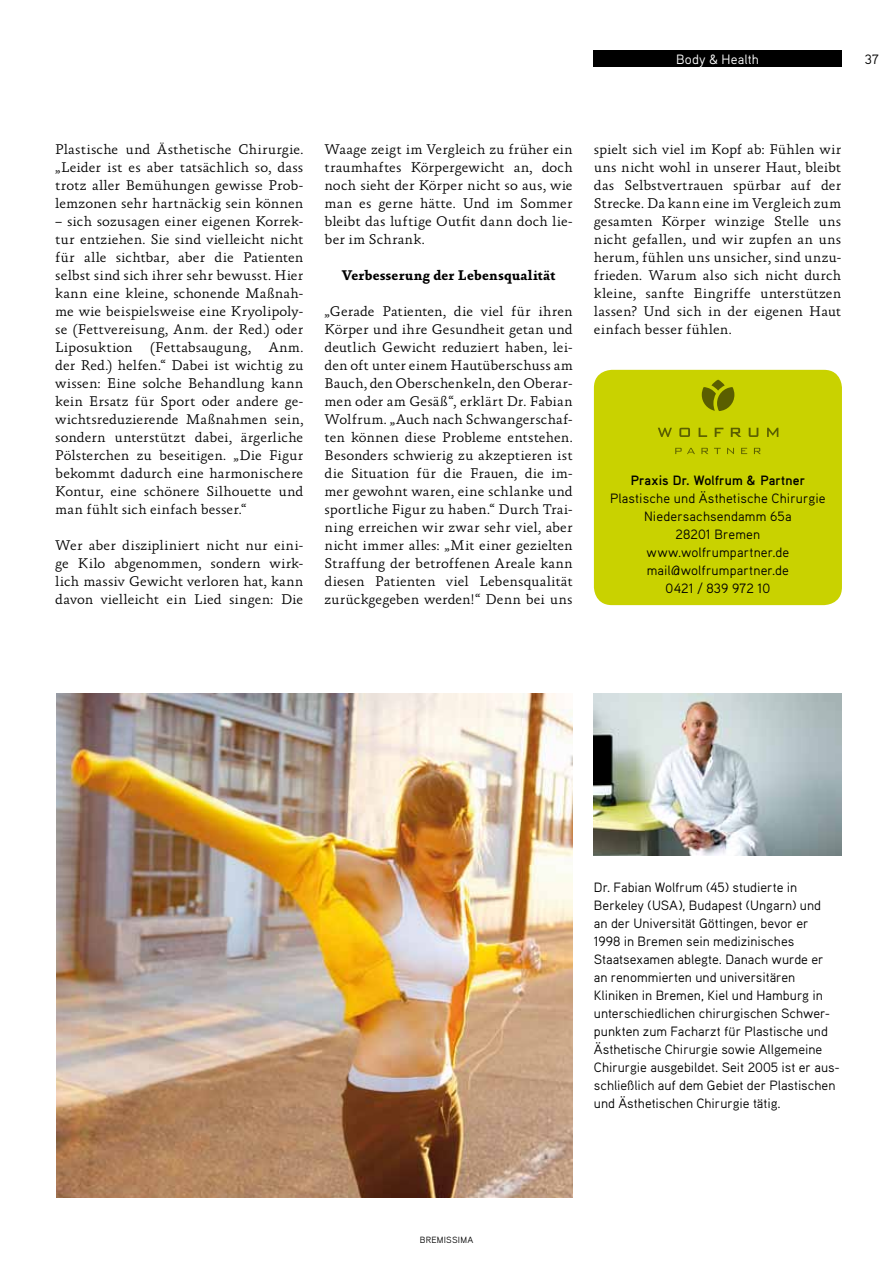
<style>
.page{position:relative;width:893px;height:1263px;background:#fff}
.page>*{position:absolute;margin:0;border:0;box-sizing:border-box;transform-origin:0 0}
.t1{font:300 14.25px/18px "Absara";letter-spacing:.005em;color:#000;text-align:justify}
.t2{font:700 14.25px "Absara OT";letter-spacing:.015em;color:#000}
.t3{font:13.5px/18px "Aaux Pro";color:#000;text-align:center}
.t4{font:700 13.5px "Aaux Pro";letter-spacing:.01em;color:#000}
.t5{font:13.5px "Aaux Pro";letter-spacing:.015em;color:#fff}
.t6{font:9px "Aaux Pro";letter-spacing:.025em;color:#000}
</style>
<div class="page">
<div style="left:594px;top:50px;width:248px;height:16px;background:#000"></div>
<img style="left:56px;top:694px;width:517px;height:504px">
<div style="left:594px;top:370px;width:248px;height:235px;background:#c9d200;border-radius:18px"></div>
<svg style="left:658px;top:380px;width:120px;height:74px"></svg>
<img style="left:594px;top:694px;width:247px;height:162px">
<p class="t5" style="left:676px;top:51px;width:84px">Body &amp; Health</p>
<p class="t3" style="left:865px;top:50px;width:15px">37</p>
<p class="t1" style="left:55px;top:141px;width:250px">Plastische und Ästhetische Chirurgie. „Leider ist es aber tatsächlich so, dass trotz aller Bemühungen gewisse Prob&shy;lemzonen sehr hartnäckig sein können</p>
<p class="t1" style="left:55px;top:213px;width:250px">– sich sozusagen einer eigenen Korrek&shy;tur entziehen. Sie sind vielleicht nicht für alle sichtbar, aber die Patienten selbst sind sich ihrer sehr bewusst. Hier kann eine kleine, schonende Maßnah&shy;me wie beispielsweise eine Kryolipoly&shy;se (Fettvereisung, Anm. der Red.) oder Liposuktion (Fettabsaugung, Anm. der Red.) helfen.“ Dabei ist wichtig zu wissen: Eine solche Behandlung kann kein Ersatz für Sport oder andere ge&shy;wichtsreduzierende Maßnahmen sein, sondern unterstützt dabei, ärgerliche Pölsterchen zu beseitigen. „Die Figur bekommt dadurch eine harmonischere Kontur, eine schönere Silhouette und man fühlt sich einfach besser.“</p>
<p class="t1" style="left:55px;top:537px;width:250px">Wer aber diszipliniert nicht nur eini&shy;ge Kilo abgenommen, sondern wirk&shy;lich massiv Gewicht verloren hat, kann davon vielleicht ein Lied singen: Die</p>
<p class="t1" style="left:325px;top:141px;width:250px">Waage zeigt im Vergleich zu früher ein traumhaftes Körpergewicht an, doch noch sieht der Körper nicht so aus, wie man es gerne hätte. Und im Sommer bleibt das luftige Outfit dann doch lie&shy;ber im Schrank.</p>
<p class="t2" style="left:342px;top:267px;width:215px">Verbesserung der Lebensqualität</p>
<p class="t1" style="left:325px;top:303px;width:250px">„Gerade Patienten, die viel für ihren Körper und ihre Gesundheit getan und deutlich Gewicht reduziert haben, lei&shy;den oft unter einem Hautüberschuss am Bauch, den Oberschenkeln, den Oberar&shy;men oder am Gesäß“, erklärt Dr. Fabian Wolfrum. „Auch nach Schwangerschaf&shy;ten können diese Probleme entstehen.<br>Besonders schwierig zu akzeptieren ist die Situation für die Frauen, die im&shy;mer gewohnt waren, eine schlanke und sportliche Figur zu haben.“ Durch Trai&shy;ning erreichen wir zwar sehr viel, aber nicht immer alles: „Mit einer gezielten Straffung der betroffenen Areale kann diesen Patienten viel Lebensqualität zurückgegeben werden!“ Denn bei uns</p>
<p class="t1" style="left:594px;top:141px;width:249px">spielt sich viel im Kopf ab: Fühlen wir uns nicht wohl in unserer Haut, bleibt das Selbstvertrauen spürbar auf der Strecke. Da kann eine im Vergleich zum gesamten Körper winzige Stelle uns nicht gefallen, und wir zupfen an uns herum, fühlen uns unsicher, sind unzu&shy;frieden. Warum also sich nicht durch kleine, sanfte Eingriffe unterstützen lassen? Und sich in der eigenen Haut einfach besser fühlen.</p>
<p class="t4" style="left:631px;top:472px;width:176px">Praxis Dr. Wolfrum &amp; Partner</p>
<p class="t3" style="left:610px;top:489px;width:217px">Plastische und Ästhetische Chirurgie<br>Niedersachsendamm 65a<br>28201 Bremen www.wolfrumpartner.de mail@wolfrumpartner.de<br>0421 / 839 972 10</p>
<p class="t6" style="left:420px;top:1234px;width:55px">bremissima</p>
<p class="t3" style="left:594px;top:878px;width:247px;text-align:left">Dr. Fabian Wolfrum (45) studierte in Berkeley (USA), Budapest (Ungarn) und<br>an der Universität Göttingen, bevor er<br>1998 in Bremen sein medizinisches Staatsexamen ablegte. Danach wurde er an renommierten und universitären Kliniken in Bremen, Kiel und Hamburg in unterschiedlichen chirurgischen Schwer&shy;punkten zum Facharzt für Plastische und Ästhetische Chirurgie sowie Allgemeine Chirurgie ausgebildet. Seit 2005 ist er aus&shy;schließlich auf dem Gebiet der Plastischen und Ästhetischen Chirurgie tätig.</p>
</div>
